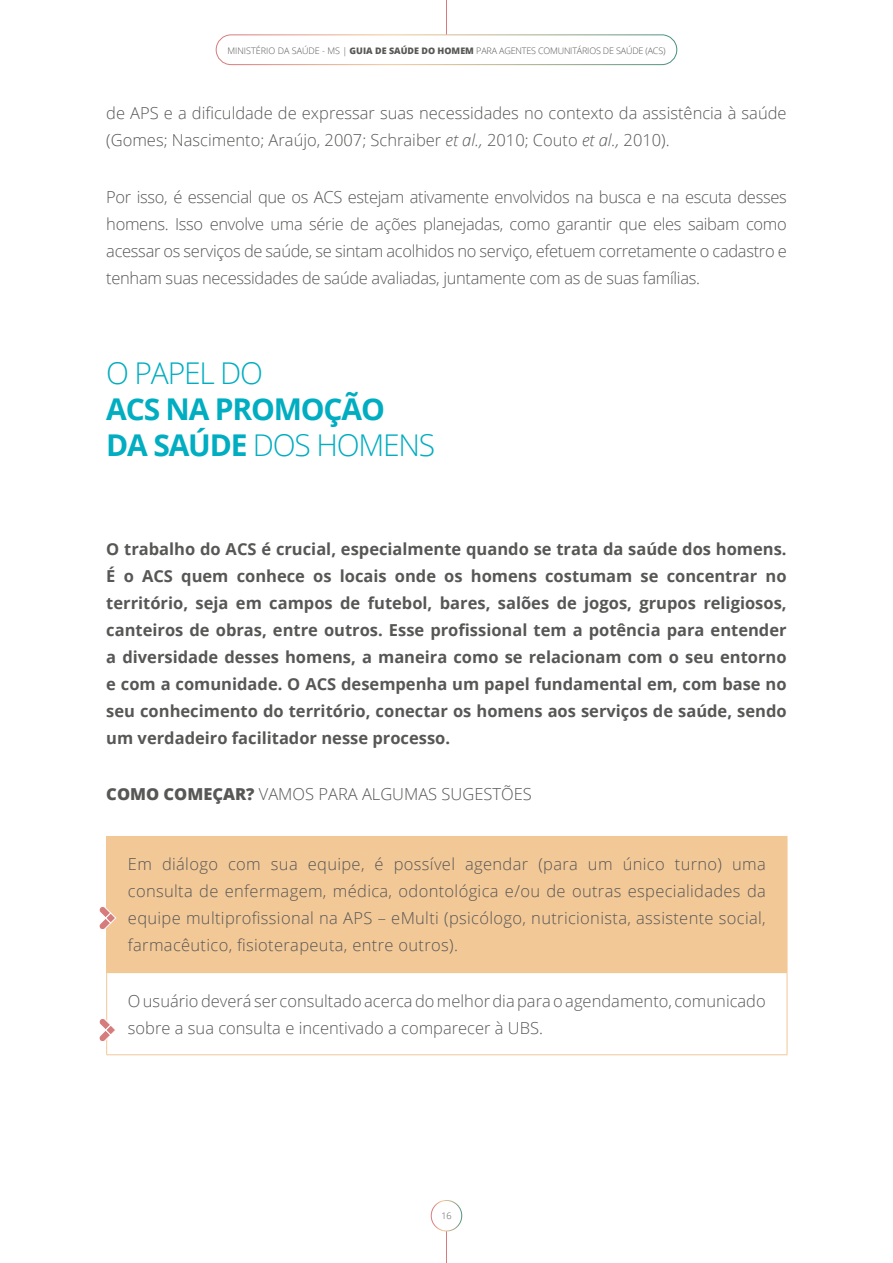
<style>
.page{position:relative;width:893px;height:1263px;background:#fff}
.page>*{position:absolute;margin:0;border:0;box-sizing:border-box;transform-origin:0 0}
.t1{font:700 30px/36px "Open Sans";letter-spacing:-.04em;color:#00adc1}
.t2{font:300 30px "Open Sans";letter-spacing:-.04em;color:#00adc1}
.t3{font:300 16.5px/27px "Open Sans";color:#575756}
.t4{font:700 16.5px/27px "Open Sans";color:#575756;text-align:justify}
.t5{font:300 9px "Open Sans";letter-spacing:-.02em;color:#575756}
.s1{font-weight:800}
.s2{font-style:italic}
.s3{font-weight:300}
</style>
<div class="page">
<div style="left:431px;top:1200px;width:31px;height:31px;border:1px solid #fff;border-radius:50%"></div>
<div style="left:216px;top:34px;width:461px;height:31px;border:1px solid #fff;border-radius:15px"></div>
<div style="left:107px;top:836px;width:680px;height:137px;background:#f2c897"></div>
<hr style="left:106px;top:836px;width:681px;height:1px;background:#f2c897">
<hr style="left:106px;top:837px;width:1px;height:135px;background:#f2c897">
<hr style="left:787px;top:837px;width:1px;height:135px;background:#f2c897">
<hr style="left:106px;top:972px;width:681px;height:1px;background:#f2c897">
<hr style="left:106px;top:973px;width:1px;height:81px;background:#f2c897">
<hr style="left:787px;top:973px;width:1px;height:81px;background:#f2c897">
<hr style="left:106px;top:1054px;width:681px;height:1px;background:#f2c897">
<svg style="left:99px;top:907px;width:17px;height:23px"></svg>
<svg style="left:99px;top:1018px;width:16px;height:24px"></svg>
<p class="t5" style="left:227px;top:44px;width:440px">MINISTÉRIO DA SAÚDE - MS | <span class="s1">GUIA DE SAÚDE DO HOMEM</span> PARA AGENTES COMUNITÁRIOS DE SAÚDE (ACS)</p>
<p class="t3" style="left:106px;top:99px;width:682px">de APS e a dificuldade de expressar suas necessidades no contexto da assistência à saúde (Gomes; Nascimento; Araújo, 2007; Schraiber <span class="s2">et al.,</span> 2010; Couto <span class="s2">et al.,</span> 2010).</p>
<p class="t3" style="left:106px;top:183px;width:682px;text-align:justify">Por isso, é essencial que os ACS estejam ativamente envolvidos na busca e na escuta desses homens. Isso envolve uma série de ações planejadas, como garantir que eles saibam como acessar os serviços de saúde, se sintam acolhidos no serviço, efetuem corretamente o cadastro e tenham suas necessidades de saúde avaliadas, juntamente com as de suas famílias.</p>
<h1 class="t2" style="left:106px;top:352px;width:158px">O PAPEL DO</h1>
<h1 class="t1" style="left:106px;top:390px;width:330px">ACS NA PROMOÇÃO<br>DA SAÚDE <span class="s3">DOS HOMENS</span></h1>
<p class="t4" style="left:106px;top:535px;width:682px">O trabalho do ACS é crucial, especialmente quando se trata da saúde dos homens.<br>É o ACS quem conhece os locais onde os homens costumam se concentrar no território, seja em campos de futebol, bares, salões de jogos, grupos religiosos, canteiros de obras, entre outros. Esse profissional tem a potência para entender a diversidade desses homens, a maneira como se relacionam com o seu entorno e com a comunidade. O ACS desempenha um papel fundamental em, com base no seu conhecimento do território, conectar os homens aos serviços de saúde, sendo um verdadeiro facilitador nesse processo.</p>
<p class="t3" style="left:106px;top:780px;width:427px"><span class="s1">COMO COMEÇAR?</span> VAMOS PARA ALGUMAS SUGESTÕES</p>
<p class="t3" style="left:128px;top:850px;width:639px;text-align:justify">Em diálogo com sua equipe, é possível agendar (para um único turno) uma consulta de enfermagem, médica, odontológica e/ou de outras especialidades da equipe multiprofissional na APS – eMulti (psicólogo, nutricionista, assistente social, farmacêutico, fisioterapeuta, entre outros).</p>
<p class="t3" style="left:128px;top:986px;width:639px">O usuário deverá ser consultado acerca do melhor dia para o agendamento, comunicado sobre a sua consulta e incentivado a comparecer à UBS.</p>
<p class="t5" style="left:441px;top:1209px;width:12px">16</p>
</div>
